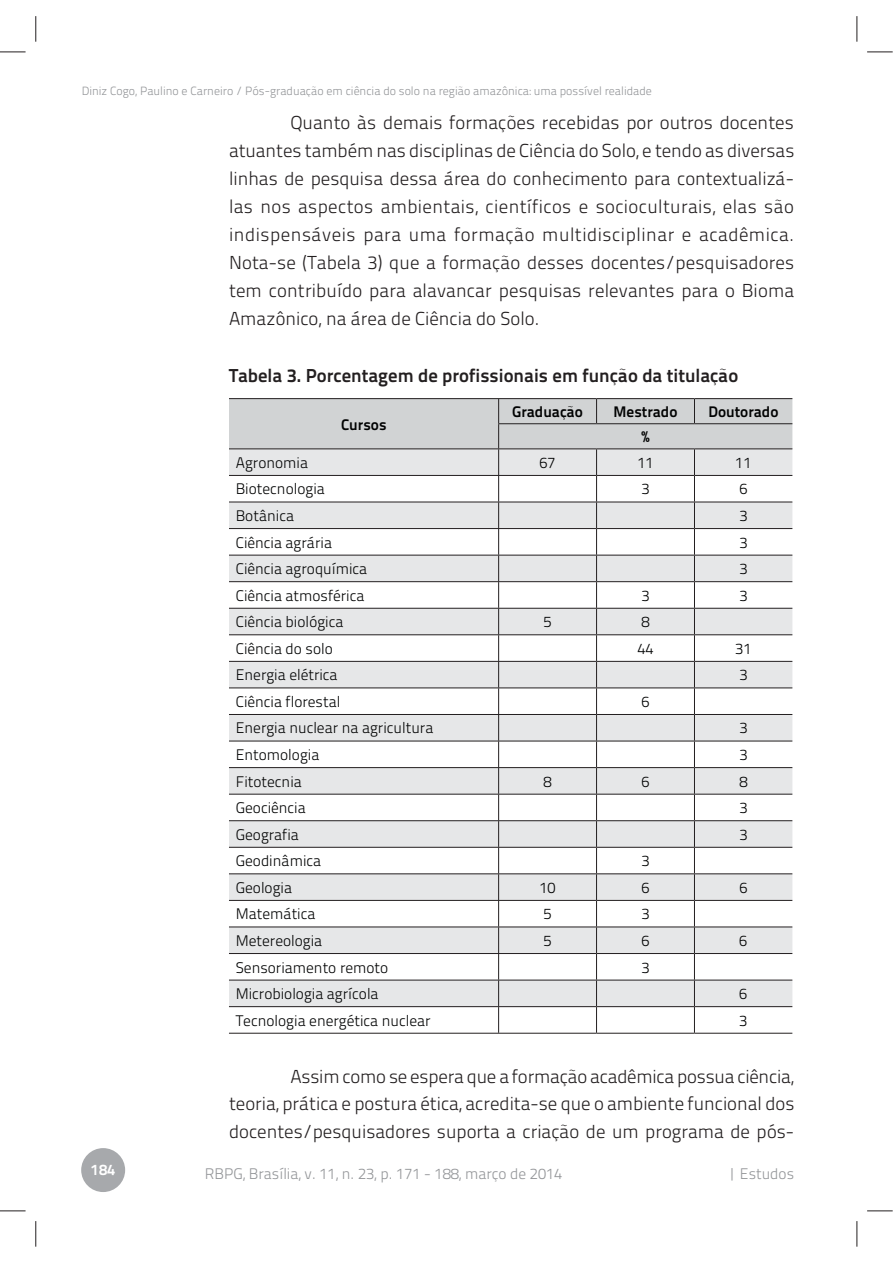
<style>
.page{position:relative;width:893px;height:1263px;background:#fff}
.page>*{position:absolute;margin:0;border:0;box-sizing:border-box;transform-origin:0 0}
.t1{font:18.75px/28px "Titillium Text 14 L 250 wt";color:#231f20;text-align:justify}
.t2{font:18.75px "Titillium Text 14 L 800 wt";color:#231f20}
.t3{font:15.3px "Titillium Text 14 L 250 wt";color:#010202}
.t4{font:15.3px "Titillium Text 14 L 250 wt";color:#939598}
.t5{font:15.3px "Titillium Text 14 L 800 wt";color:#010202}
.t6{font:15.3px "Titillium Text 14 L 800 wt";color:#fff}
.t7{font:12px "Titillium Text 14 L 250 wt";color:#939598}
</style>
<div class="page">
<div style="left:81px;top:1148px;width:44px;height:44px;background:#a7a9ac;border-radius:50%"></div>
<hr style="left:229px;top:398px;width:367px;height:1px;background:#231f20">
<hr style="left:596px;top:398px;width:98px;height:1px;background:#231f20">
<hr style="left:694px;top:398px;width:98px;height:1px;background:#231f20">
<svg style="left:229px;top:399px;width:563px;height:634px"></svg>
<hr style="left:229px;top:1033px;width:367px;height:1px;background:#231f20">
<hr style="left:596px;top:1033px;width:98px;height:1px;background:#231f20">
<hr style="left:694px;top:1033px;width:98px;height:1px;background:#231f20">
<svg style="left:0;top:52px;width:26px;height:1px"></svg>
<svg style="left:867px;top:52px;width:26px;height:1px"></svg>
<svg style="left:0;top:1211px;width:26px;height:1px"></svg>
<svg style="left:867px;top:1211px;width:26px;height:1px"></svg>
<svg style="left:36px;top:16px;width:1px;height:26px"></svg>
<svg style="left:36px;top:1221px;width:1px;height:26px"></svg>
<svg style="left:856px;top:16px;width:1px;height:26px"></svg>
<svg style="left:856px;top:1221px;width:1px;height:26px"></svg>
<p class="t7" style="left:82px;top:86px;width:572px">Diniz Cogo, Paulino e Carneiro / Pós-graduação em ciência do solo na região amazônica: uma possível realidade</p>
<p class="t1" style="left:229px;top:110px;width:567px;text-indent:61px">Quanto às demais formações recebidas por outros docentes atuantes também nas disciplinas de Ciência do Solo, e tendo as diversas linhas de pesquisa dessa área do conhecimento para contextualizá&shy;las nos aspectos ambientais, científicos e socioculturais, elas são indispensáveis para uma formação multidisciplinar e acadêmica.<br>Nota-se (Tabela 3) que a formação desses docentes/pesquisadores tem contribuído para alavancar pesquisas relevantes para o Bioma Amazônico, na área de Ciência do Solo.</p>
<p class="t2" style="left:229px;top:368px;width:511px">Tabela 3. Porcentagem de profissionais em função da titulação</p>
<p class="t5" style="left:341px;top:419px;width:47px">Cursos</p>
<p class="t5" style="left:512px;top:406px;width:72px">Graduação</p>
<p class="t5" style="left:613px;top:406px;width:65px">Mestrado</p>
<p class="t5" style="left:708px;top:406px;width:71px">Doutorado</p>
<p class="t5" style="left:641px;top:431px;width:10px">%</p>
<p class="t6" style="left:91px;top:1164px;width:26px">184</p>
<p class="t3" style="left:236px;top:457px;width:74px">Agronomia</p>
<p class="t3" style="left:539px;top:457px;width:18px">67</p>
<p class="t3" style="left:637px;top:457px;width:18px">11</p>
<p class="t3" style="left:735px;top:457px;width:18px">11</p>
<p class="t3" style="left:236px;top:484px;width:91px">Biotecnologia</p>
<p class="t3" style="left:641px;top:484px;width:10px">3</p>
<p class="t3" style="left:739px;top:484px;width:10px">6</p>
<p class="t3" style="left:236px;top:510px;width:60px">Botânica</p>
<p class="t3" style="left:739px;top:510px;width:10px">3</p>
<p class="t3" style="left:236px;top:537px;width:98px">Ciência agrária</p>
<p class="t3" style="left:739px;top:537px;width:10px">3</p>
<p class="t3" style="left:236px;top:563px;width:133px">Ciência agroquímica</p>
<p class="t3" style="left:739px;top:563px;width:10px">3</p>
<p class="t3" style="left:236px;top:590px;width:130px">Ciência atmosférica</p>
<p class="t3" style="left:641px;top:590px;width:10px">3</p>
<p class="t3" style="left:739px;top:590px;width:10px">3</p>
<p class="t3" style="left:236px;top:616px;width:109px">Ciência biológica</p>
<p class="t3" style="left:543px;top:616px;width:10px">5</p>
<p class="t3" style="left:641px;top:616px;width:10px">8</p>
<p class="t3" style="left:236px;top:643px;width:99px">Ciência do solo</p>
<p class="t3" style="left:637px;top:643px;width:18px">44</p>
<p class="t3" style="left:735px;top:643px;width:18px">31</p>
<p class="t3" style="left:236px;top:669px;width:103px">Energia elétrica</p>
<p class="t3" style="left:739px;top:669px;width:10px">3</p>
<p class="t3" style="left:236px;top:696px;width:106px">Ciência florestal</p>
<p class="t3" style="left:641px;top:696px;width:10px">6</p>
<p class="t3" style="left:236px;top:723px;width:199px">Energia nuclear na agricultura</p>
<p class="t3" style="left:739px;top:723px;width:10px">3</p>
<p class="t3" style="left:236px;top:749px;width:85px">Entomologia</p>
<p class="t3" style="left:739px;top:749px;width:10px">3</p>
<p class="t3" style="left:236px;top:776px;width:68px">Fitotecnia</p>
<p class="t3" style="left:543px;top:776px;width:10px">8</p>
<p class="t3" style="left:641px;top:776px;width:10px">6</p>
<p class="t3" style="left:739px;top:776px;width:10px">8</p>
<p class="t3" style="left:236px;top:802px;width:71px">Geociência</p>
<p class="t3" style="left:739px;top:802px;width:10px">3</p>
<p class="t3" style="left:236px;top:829px;width:65px">Geografia</p>
<p class="t3" style="left:739px;top:829px;width:10px">3</p>
<p class="t3" style="left:236px;top:855px;width:87px">Geodinâmica</p>
<p class="t3" style="left:641px;top:855px;width:10px">3</p>
<p class="t3" style="left:236px;top:882px;width:58px">Geologia</p>
<p class="t3" style="left:539px;top:882px;width:18px">10</p>
<p class="t3" style="left:641px;top:882px;width:10px">6</p>
<p class="t3" style="left:739px;top:882px;width:10px">6</p>
<p class="t3" style="left:236px;top:908px;width:81px">Matemática</p>
<p class="t3" style="left:543px;top:908px;width:10px">5</p>
<p class="t3" style="left:641px;top:908px;width:10px">3</p>
<p class="t3" style="left:236px;top:935px;width:88px">Metereologia</p>
<p class="t3" style="left:543px;top:935px;width:10px">5</p>
<p class="t3" style="left:641px;top:935px;width:10px">6</p>
<p class="t3" style="left:739px;top:935px;width:10px">6</p>
<p class="t3" style="left:236px;top:962px;width:154px">Sensoriamento remoto</p>
<p class="t3" style="left:641px;top:962px;width:10px">3</p>
<p class="t3" style="left:236px;top:988px;width:144px">Microbiologia agrícola</p>
<p class="t3" style="left:739px;top:988px;width:10px">6</p>
<p class="t3" style="left:236px;top:1015px;width:196px">Tecnologia energética nuclear</p>
<p class="t3" style="left:739px;top:1015px;width:10px">3</p>
<p class="t1" style="left:229px;top:1065px;width:567px;line-height:27.3px;text-indent:61px">Assim como se espera que a formação acadêmica possua ciência, teoria, prática e postura ética, acredita-se que o ambiente funcional dos docentes/pesquisadores suporta a criação de um programa de pós-</p>
<p class="t4" style="left:205px;top:1168px;width:359px">RBPG, Brasília, v. 11, n. 23, p. 171 - 188, março de 2014</p>
<p class="t4" style="left:728px;top:1168px;width:67px">| Estudos</p>
</div>
